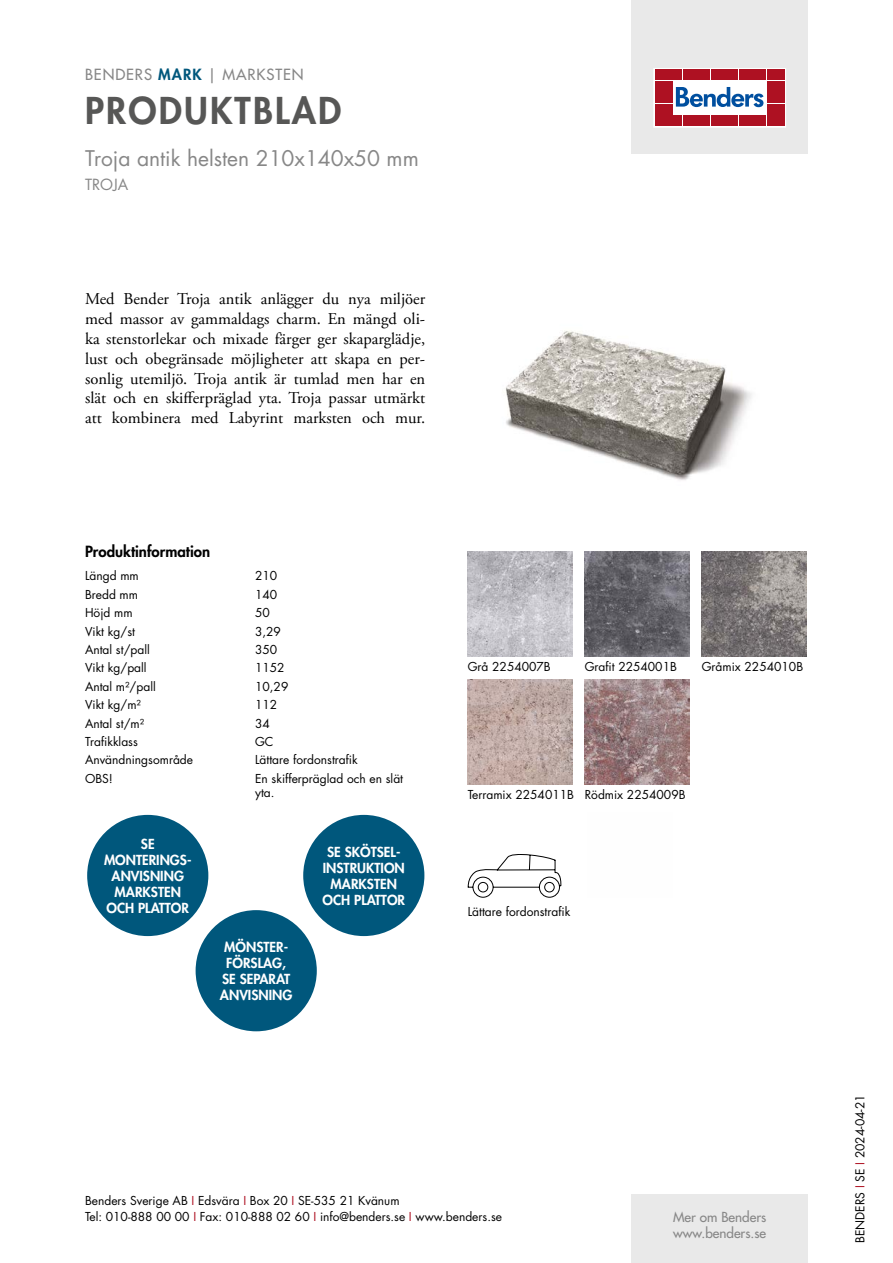
<style>
.page{position:relative;width:893px;height:1263px;background:#fff}
.page>*{position:absolute;margin:0;border:0;box-sizing:border-box;transform-origin:0 0}
.t1{font:800 36px "Futura Std";letter-spacing:.06em;color:#575756}
.t2{font:21px "Futura Std";color:#878787}
.t3{font:16.5px/19.8px "Adobe Garamond Pro";color:#000;text-align:justify}
.t4{font:500 15px "Futura Std";letter-spacing:.06em;color:#878787}
.t5{font:800 15px "Futura Std";color:#000}
.t6{font:15px "Futura Std";color:#878787}
.t7{font:800 13.5px/16.2px "Futura Std";color:#fff;text-align:center}
.t8{font:500 13.5px/16.2px "Futura Std";color:#878787}
.t9{font:12px/16.5px "Futura Std";color:#000}
.s1{font-weight:800;color:#00577c}
.s2{color:#ae1122}
</style>
<div class="page">
<div style="left:631px;top:0;width:177px;height:153px;background:#e9e9e9"></div>
<div style="left:631px;top:1195px;width:177px;height:68px;background:#e9e9e9"></div>
<svg style="left:656px;top:70px;width:128px;height:55px;background:#ebc5ca"></svg>
<div style="left:654px;top:68px;width:132px;height:59px;border:1px solid #fff"></div>
<div style="left:655px;top:70px;width:8px;height:10px;background:#ae1122"></div>
<div style="left:664px;top:70px;width:8px;height:10px;background:#ae1122"></div>
<div style="left:655px;top:81px;width:8px;height:10px;background:#ae1122"></div>
<div style="left:664px;top:81px;width:8px;height:10px;background:#ae1122"></div>
<div style="left:655px;top:93px;width:8px;height:10px;background:#ae1122"></div>
<div style="left:664px;top:93px;width:8px;height:10px;background:#ae1122"></div>
<div style="left:655px;top:104px;width:8px;height:11px;background:#ae1122"></div>
<div style="left:664px;top:104px;width:8px;height:11px;background:#ae1122"></div>
<div style="left:655px;top:116px;width:8px;height:10px;background:#ae1122"></div>
<div style="left:664px;top:116px;width:8px;height:10px;background:#ae1122"></div>
<div style="left:674px;top:70px;width:8px;height:10px;background:#ae1122"></div>
<div style="left:683px;top:70px;width:8px;height:10px;background:#ae1122"></div>
<div style="left:692px;top:70px;width:8px;height:10px;background:#ae1122"></div>
<div style="left:702px;top:70px;width:8px;height:10px;background:#ae1122"></div>
<div style="left:711px;top:70px;width:8px;height:10px;background:#ae1122"></div>
<div style="left:720px;top:70px;width:8px;height:10px;background:#ae1122"></div>
<div style="left:730px;top:70px;width:8px;height:10px;background:#ae1122"></div>
<div style="left:739px;top:70px;width:8px;height:10px;background:#ae1122"></div>
<div style="left:748px;top:70px;width:8px;height:10px;background:#ae1122"></div>
<div style="left:758px;top:70px;width:8px;height:10px;background:#ae1122"></div>
<div style="left:674px;top:116px;width:8px;height:10px;background:#ae1122"></div>
<div style="left:683px;top:116px;width:8px;height:10px;background:#ae1122"></div>
<div style="left:692px;top:116px;width:8px;height:10px;background:#ae1122"></div>
<div style="left:702px;top:116px;width:8px;height:10px;background:#ae1122"></div>
<div style="left:711px;top:116px;width:8px;height:10px;background:#ae1122"></div>
<div style="left:720px;top:116px;width:8px;height:10px;background:#ae1122"></div>
<div style="left:730px;top:116px;width:8px;height:10px;background:#ae1122"></div>
<div style="left:739px;top:116px;width:8px;height:10px;background:#ae1122"></div>
<div style="left:748px;top:116px;width:8px;height:10px;background:#ae1122"></div>
<div style="left:758px;top:116px;width:8px;height:10px;background:#ae1122"></div>
<div style="left:767px;top:70px;width:8px;height:10px;background:#ae1122"></div>
<div style="left:776px;top:70px;width:8px;height:10px;background:#ae1122"></div>
<div style="left:767px;top:81px;width:8px;height:10px;background:#ae1122"></div>
<div style="left:776px;top:81px;width:8px;height:10px;background:#ae1122"></div>
<div style="left:767px;top:93px;width:8px;height:10px;background:#ae1122"></div>
<div style="left:776px;top:93px;width:8px;height:10px;background:#ae1122"></div>
<div style="left:767px;top:104px;width:8px;height:11px;background:#ae1122"></div>
<div style="left:776px;top:104px;width:8px;height:11px;background:#ae1122"></div>
<div style="left:767px;top:116px;width:8px;height:10px;background:#ae1122"></div>
<div style="left:776px;top:116px;width:8px;height:10px;background:#ae1122"></div>
<svg style="left:676px;top:87px;width:87px;height:20px;background:#89add2"></svg>
<div style="left:303px;top:815px;width:121px;height:121px;background:#00577c;border-radius:50%"></div>
<div style="left:87px;top:815px;width:121px;height:121px;background:#00577c;border-radius:50%"></div>
<div style="left:196px;top:910px;width:121px;height:121px;background:#00577c;border-radius:50%"></div>
<img style="left:506px;top:331px;width:246px;height:149px">
<img style="left:468px;top:552px;width:105px;height:105px">
<img style="left:585px;top:552px;width:105px;height:105px">
<img style="left:702px;top:552px;width:105px;height:105px">
<img style="left:468px;top:680px;width:105px;height:105px">
<img style="left:585px;top:680px;width:105px;height:105px">
<svg style="left:468px;top:854px;width:93px;height:44px"></svg>
<p class="t4" style="left:85px;top:65px;width:220px">BENDERS <span class="s1">MARK</span> | MARKSTEN</p>
<h1 class="t1" style="left:85px;top:87px;width:258px">PRODUKTBLAD</h1>
<h2 class="t2" style="left:85px;top:144px;width:335px">Troja antik helsten 210x140x50 mm</h2>
<p class="t6" style="left:85px;top:175px;width:45px">TROJA</p>
<p class="t3" style="left:85px;top:290px;width:342px">Med Bender Troja antik anlägger du nya miljöer med massor av gammaldags charm. En mängd oli&shy;ka stenstorlekar och mixade färger ger skaparglädje, lust och obegränsade möjligheter att skapa en per&shy;sonlig utemiljö. Troja antik är tumlad men har en slät och en skifferpräglad yta. Troja passar utmärkt att kombinera med Labyrint marksten och mur.</p>
<p class="t5" style="left:85px;top:542px;width:127px">Produktinformation</p>
<p class="t9" style="left:85px;top:568px;width:55px">Längd mm</p>
<p class="t9" style="left:255px;top:568px;width:24px">210</p>
<p class="t9" style="left:85px;top:586px;width:55px">Bredd mm</p>
<p class="t9" style="left:255px;top:586px;width:24px">140</p>
<p class="t9" style="left:85px;top:604px;width:49px">Höjd mm</p>
<p class="t9" style="left:255px;top:604px;width:16px">50</p>
<p class="t9" style="left:85px;top:623px;width:51px">Vikt kg/st</p>
<p class="t9" style="left:255px;top:623px;width:27px">3,29</p>
<p class="t9" style="left:85px;top:641px;width:66px">Antal st/pall</p>
<p class="t9" style="left:255px;top:641px;width:24px">350</p>
<p class="t9" style="left:85px;top:660px;width:63px">Vikt kg/pall</p>
<p class="t9" style="left:255px;top:660px;width:31px">1152</p>
<p class="t9" style="left:85px;top:678px;width:72px">Antal m²/pall</p>
<p class="t9" style="left:255px;top:678px;width:35px">10,29</p>
<p class="t9" style="left:85px;top:697px;width:57px">Vikt kg/m²</p>
<p class="t9" style="left:255px;top:697px;width:24px">112</p>
<p class="t9" style="left:85px;top:715px;width:61px">Antal st/m²</p>
<p class="t9" style="left:255px;top:715px;width:16px">34</p>
<p class="t9" style="left:85px;top:733px;width:54px">Trafikklass</p>
<p class="t9" style="left:255px;top:733px;width:20px">GC</p>
<p class="t9" style="left:85px;top:752px;width:110px">Användningsområde</p>
<p class="t9" style="left:255px;top:752px;width:104px">Lättare fordonstrafik</p>
<p class="t9" style="left:85px;top:770px;width:29px">OBS!</p>
<p class="t9" style="left:255px;top:771px;width:149px;line-height:14.4px">En skifferpräglad och en slät yta.</p>
<p class="t7" style="left:104px;top:835px;width:89px">SE<br>MONTERINGS-<br>ANVISNING<br>MARKSTEN<br>OCH PLATTOR</p>
<p class="t7" style="left:220px;top:939px;width:74px">MÖNSTER-<br>FÖRSLAG,<br>SE SEPARAT<br>ANVISNING</p>
<p class="t7" style="left:323px;top:843px;width:84px">SE SKÖTSEL-<br>INSTRUKTION<br>MARKSTEN<br>OCH PLATTOR</p>
<p class="t9" style="left:468px;top:659px;width:85px">Grå 2254007B</p>
<p class="t9" style="left:585px;top:659px;width:94px">Grafit 2254001B</p>
<p class="t9" style="left:702px;top:659px;width:103px">Gråmix 2254010B</p>
<p class="t9" style="left:468px;top:787px;width:219px">Terramix 2254011B Rödmix 2254009B</p>
<p class="t9" style="left:468px;top:904px;width:104px">Lättare fordonstrafik</p>
<p class="t9" style="left:85px;top:1192px;width:418px">Benders Sverige AB <span class="s2">I</span> Edsvära <span class="s2">I</span> Box 20 <span class="s2">I</span> SE-535 21 Kvänum<br>Tel: 010-888 00 00 <span class="s2">I</span> Fax: 010-888 02 60 <span class="s2">I</span> info@benders.se <span class="s2">I</span> www.benders.se</p>
<p class="t8" style="left:673px;top:1209px;width:95px">Mer om Benders www.benders.se</p>
<p class="t9" style="left:852px;top:1243px;width:150px;rotate:-90deg">BENDERS <span class="s2">I</span> SE <span class="s2">I</span> 2024-04-21</p>
</div>
